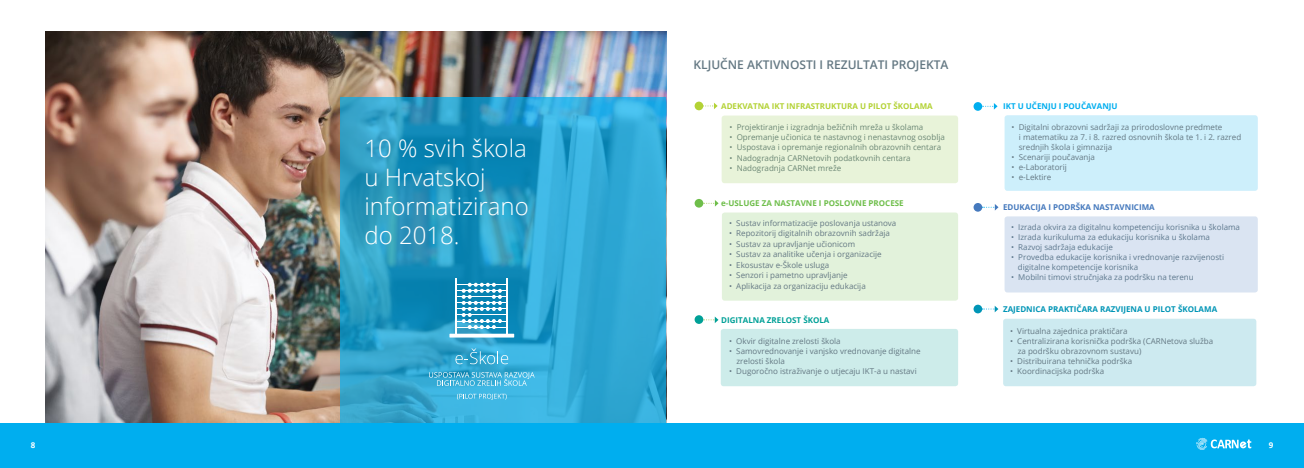
<style>
.page{position:relative;width:1304px;height:468px;background:#fff}
.page>*{position:absolute;margin:0;border:0;box-sizing:border-box;transform-origin:0 0}
.t1{font:300 24px/28.8px "Open Sans";color:#fff}
.t2{font:600 12px "Open Sans";color:#647883}
.t3{font:8px/10px "Open Sans";color:#647883}
.t4{font:700 8px "Open Sans";color:#0095b6}
.t5{font:700 8px "Open Sans";color:#b3d235}
.t6{font:700 8px "Open Sans";color:#6ebe4a}
.t7{font:700 8px "Open Sans";color:#4579bd}
.t8{font:700 8px "Open Sans";color:#00a097}
.t9{font:700 8px "Open Sans";color:#00aeef}
.t10{font:700 8px "Open Sans";color:#fff}
</style>
<div class="page">
<div style="left:0;top:422px;width:1304px;height:46px;background:#00aeef"></div>
<svg style="left:1196px;top:437px;width:55px;height:13px"></svg>
<img style="left:45px;top:31px;width:621px;height:391px">
<svg style="left:340px;top:98px;width:326px;height:325px;background:#2ba1cc"></svg>
<svg style="left:429px;top:372px;width:106px;height:14px"></svg>
<svg style="left:457px;top:394px;width:50px;height:6px"></svg>
<svg style="left:455px;top:348px;width:53px;height:16px"></svg>
<hr style="left:457px;top:302px;width:50px;height:1px;background:#fff">
<hr style="left:457px;top:309px;width:50px;height:1px;background:#fff">
<hr style="left:457px;top:290px;width:50px;height:1px;background:#fff">
<hr style="left:457px;top:296px;width:50px;height:1px;background:#fff">
<hr style="left:457px;top:315px;width:50px;height:1px;background:#fff">
<hr style="left:457px;top:321px;width:50px;height:1px;background:#fff">
<hr style="left:457px;top:327px;width:50px;height:1px;background:#fff">
<hr style="left:457px;top:284px;width:50px;height:1px;background:#fff">
<svg style="left:462px;top:283px;width:40px;height:46px"></svg>
<hr style="left:455px;top:278px;width:2px;height:56px;background:#fff">
<hr style="left:507px;top:278px;width:1px;height:56px;background:#fff">
<hr style="left:449px;top:334px;width:65px;height:3px;background:#fff">
<svg style="left:981px;top:103px;width:17px;height:7px"></svg>
<svg style="left:982px;top:204px;width:16px;height:6px"></svg>
<svg style="left:982px;top:306px;width:16px;height:6px"></svg>
<div style="left:695px;top:102px;width:8px;height:8px;background:#b3d235;border-radius:50%"></div>
<div style="left:695px;top:199px;width:8px;height:9px;background:#6ebe4a;border-radius:50%"></div>
<div style="left:695px;top:315px;width:8px;height:9px;background:#00a097;border-radius:50%"></div>
<div style="left:974px;top:102px;width:8px;height:9px;background:#00aeef;border-radius:50%"></div>
<div style="left:974px;top:203px;width:8px;height:9px;background:#4579bd;border-radius:50%"></div>
<div style="left:974px;top:305px;width:8px;height:8px;background:#0095b6;border-radius:50%"></div>
<svg style="left:702px;top:103px;width:16px;height:6px"></svg>
<div style="left:722px;top:212px;width:236px;height:89px;background:#e2f2db;border-radius:3px"></div>
<div style="left:721px;top:329px;width:237px;height:57px;background:#cdecea;border-radius:3px"></div>
<svg style="left:702px;top:200px;width:17px;height:6px"></svg>
<svg style="left:702px;top:316px;width:16px;height:7px"></svg>
<div style="left:1005px;top:115px;width:253px;height:76px;background:#cdeffb;border-radius:3px"></div>
<div style="left:1005px;top:216px;width:253px;height:76px;background:#dae4f2;border-radius:3px"></div>
<div style="left:1003px;top:319px;width:253px;height:67px;background:#cdeaf0;border-radius:3px"></div>
<div style="left:722px;top:115px;width:236px;height:68px;background:#e8f3d9;border-radius:3px"></div>
<h1 class="t1" style="left:365px;top:134px;width:166px">10 % svih škola u Hrvatskoj informatizirano do 2018.</h1>
<h2 class="t2" style="left:694px;top:56px;width:256px">KLJUČNE AKTIVNOSTI I REZULTATI PROJEKTA</h2>
<p class="t5" style="left:721px;top:100px;width:213px">ADEKVATNA IKT INFRASTRUKTURA U PILOT ŠKOLAMA</p>
<p class="t3" style="left:730px;top:122px;width:195px">• Projektiranje i izgradnja bežičnih mreža u školama</p>
<p class="t3" style="left:730px;top:132px;width:217px">• Opremanje učionica te nastavnog i nenastavnog osoblja</p>
<p class="t3" style="left:730px;top:142px;width:213px">• Uspostava i opremanje regionalnih obrazovnih centara</p>
<p class="t3" style="left:730px;top:152px;width:183px">• Nadogradnja CARNetovih podatkovnih centara</p>
<p class="t3" style="left:730px;top:162px;width:113px">• Nadogradnja CARNet mreže</p>
<p class="t6" style="left:721px;top:197px;width:184px">e-USLUGE ZA NASTAVNE I POSLOVNE PROCESE</p>
<p class="t3" style="left:729px;top:218px;width:169px">• Sustav informatizacije poslovanja ustanova</p>
<p class="t3" style="left:729px;top:228px;width:162px">• Repozitorij digitalnih obrazovnih sadržaja</p>
<p class="t3" style="left:729px;top:239px;width:128px">• Sustav za upravljanje učionicom</p>
<p class="t3" style="left:729px;top:249px;width:154px">• Sustav za analitike učenja i organizacije</p>
<p class="t3" style="left:729px;top:260px;width:102px">• Ekosustav e-Škole usluga</p>
<p class="t3" style="left:729px;top:270px;width:120px">• Senzori i pametno upravljanje</p>
<p class="t3" style="left:729px;top:281px;width:138px">• Aplikacija za organizaciju edukacija</p>
<p class="t8" style="left:721px;top:314px;width:110px">DIGITALNA ZRELOST ŠKOLA</p>
<p class="t3" style="left:729px;top:335px;width:113px">• Okvir digitalne zrelosti škola</p>
<p class="t3" style="left:736px;top:345px;width:186px;text-indent:-7px">• Samovrednovanje i vanjsko vrednovanje digitalne zrelosti škola</p>
<p class="t3" style="left:729px;top:365px;width:189px">• Dugoročno istraživanje o utjecaju IKT-a u nastavi</p>
<p class="t9" style="left:1003px;top:100px;width:116px">IKT U UČENJU I POUČAVANJU</p>
<p class="t3" style="left:1019px;top:122px;width:224px;text-indent:-7px">• Digitalni obrazovni sadržaji za prirodoslovne predmete<br>i matematiku za 7. i 8. razred osnovnih škola te 1. i 2. razred srednjih škola i gimnazija</p>
<p class="t3" style="left:1012px;top:152px;width:85px">• Scenariji poučavanja</p>
<p class="t3" style="left:1012px;top:162px;width:57px">• e-Laboratorij</p>
<p class="t3" style="left:1012px;top:172px;width:41px">• e-Lektire</p>
<p class="t7" style="left:1003px;top:201px;width:153px">EDUKACIJA I PODRŠKA NASTAVNICIMA</p>
<p class="t3" style="left:1011px;top:222px;width:230px">• Izrada okvira za digitalnu kompetenciju korisnika u školama</p>
<p class="t3" style="left:1011px;top:232px;width:200px">• Izrada kurikuluma za edukaciju korisnika u školama</p>
<p class="t3" style="left:1011px;top:242px;width:103px">• Razvoj sadržaja edukacije</p>
<p class="t3" style="left:1018px;top:252px;width:208px;text-indent:-7px">• Provedba edukacije korisnika i vrednovanje razvijenosti digitalne kompetencije korisnika</p>
<p class="t3" style="left:1011px;top:272px;width:184px">• Mobilni timovi stručnjaka za podršku na terenu</p>
<p class="t4" style="left:1003px;top:303px;width:216px">ZAJEDNICA PRAKTIČARA RAZVIJENA U PILOT ŠKOLAMA</p>
<p class="t3" style="left:1010px;top:326px;width:119px">• Virtualna zajednica praktičara</p>
<p class="t3" style="left:1018px;top:336px;width:197px;text-indent:-8px">• Centralizirana korisnička podrška (CARNetova služba za podršku obrazovnom sustavu)</p>
<p class="t3" style="left:1010px;top:356px;width:124px">• Distribuirana tehnička podrška</p>
<p class="t3" style="left:1010px;top:366px;width:96px">• Koordinacijska podrška</p>
<p class="t10" style="left:31px;top:440px;width:6px">8</p>
<p class="t10" style="left:1269px;top:439px;width:6px">9</p>
</div>
